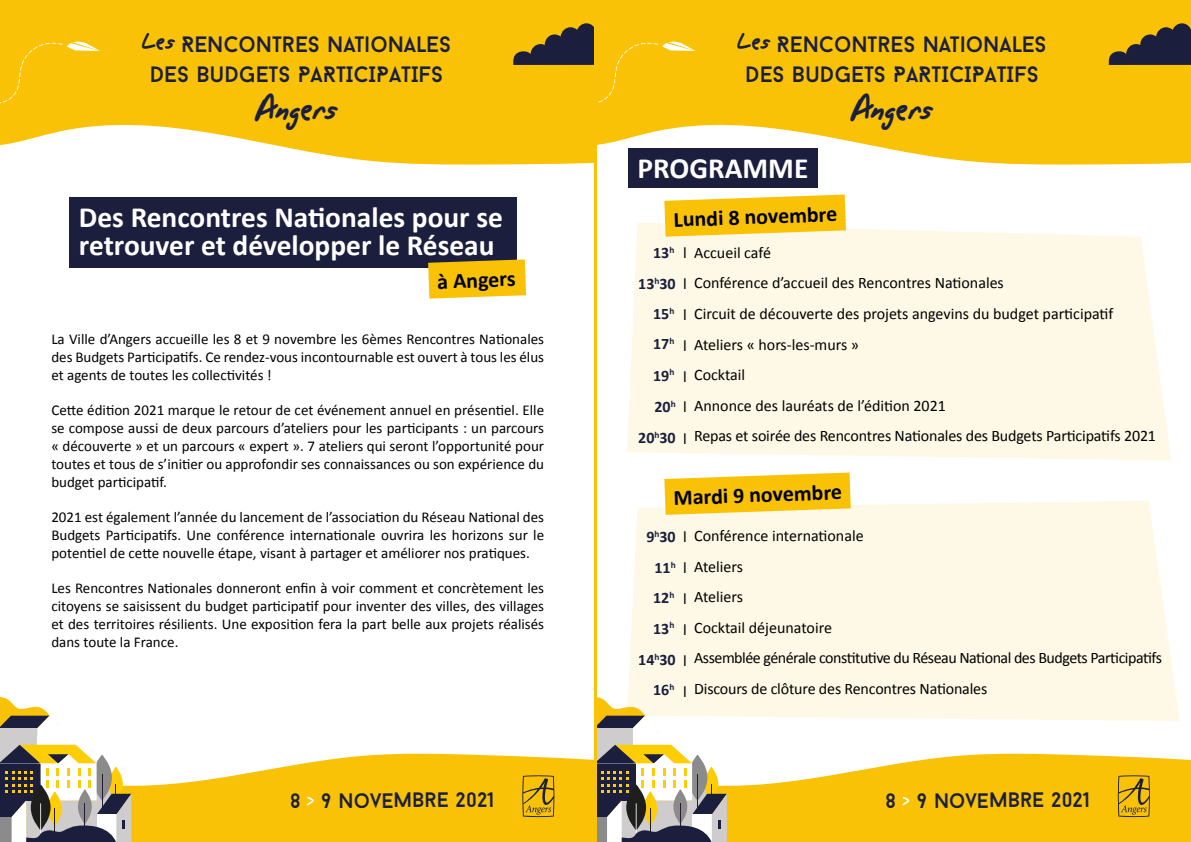
<style>
.page{position:relative;width:1191px;height:842px;background:#fff}
.page>*{position:absolute;margin:0;border:0;box-sizing:border-box;transform-origin:0 0}
.t1{font:46px "Alpha Mack AOE";color:#1b1f3d}
.t2{font:700 29.4px/28px "Calibri";color:#fff}
.t3{font:22.3px/30px "Baron Neue";letter-spacing:-.005em;color:#1b1f3d;text-align:center}
.t4{font:700 21.9px "Calibri";color:#000}
.t5{font:20.9px "Baron Neue";letter-spacing:-.01em;color:#1b1f3d}
.t6{font:16px/30.5px "Calibri";letter-spacing:-.01em;color:#000}
.t7{font:700 16px/31.1px "Calibri";color:#1b1f3d;text-align:right}
.t8{font:15px/18px "Calibri";color:#000;text-align:justify}
.s1{font-family:"Alpha Mack AOE";font-size:33.9px}
</style>
<div class="page">
<svg style="left:131px;top:753px;width:463px;height:89px;background:#f9c926"></svg>
<svg style="left:0;top:697px;width:131px;height:145px"></svg>
<svg style="left:0;top:0;width:594px;height:165px;background:#f9c924"></svg>
<div style="left:0;top:41px;width:100px;height:63px;background:#f9c206"></div>
<svg style="left:307px;top:797px;width:7px;height:8px"></svg>
<svg style="left:522px;top:775px;width:32px;height:42px"></svg>
<svg style="left:727px;top:753px;width:464px;height:89px;background:#f9c925"></svg>
<svg style="left:597px;top:697px;width:130px;height:145px"></svg>
<svg style="left:597px;top:0;width:594px;height:165px;background:#f9c71b"></svg>
<svg style="left:513px;top:23px;width:183px;height:81px;background:#d7aa12"></svg>
<svg style="left:1108px;top:23px;width:83px;height:42px;background:#685829"></svg>
<svg style="left:902px;top:797px;width:7px;height:8px"></svg>
<svg style="left:1117px;top:775px;width:32px;height:42px"></svg>
<div style="left:69px;top:197px;width:448px;height:70px;background:#1b1f3d"></div>
<svg style="left:428px;top:259px;width:98px;height:40px;background:#eebd19"></svg>
<svg style="left:627px;top:222px;width:544px;height:239px;background:#fef9e8"></svg>
<div style="left:627px;top:501px;width:552px;height:220px;background:#fef9e6"></div>
<div style="left:628px;top:148px;width:190px;height:40px;background:#1b1f3d"></div>
<svg style="left:664px;top:195px;width:182px;height:42px;background:#f9ca2a"></svg>
<svg style="left:664px;top:472px;width:186px;height:43px;background:#f9cb2f"></svg>
<hr style="left:594px;top:0;width:3px;height:842px;background:#f9c207">
<h3 class="t3" style="left:142px;top:29px;width:310px"><span class="s1">Les</span> RENCONTRES NATIONALES<br>DES BUDGETS PARTICIPATIFS</h3>
<h1 class="t1" style="left:255px;top:81px;width:86px">Angers</h1>
<h2 class="t2" style="left:79px;top:203px;width:425px">Des Rencontres Nationales pour se retrouver et développer le Réseau</h2>
<h3 class="t4" style="left:437px;top:266px;width:80px;rotate:-2deg">à Angers</h3>
<p class="t8" style="left:51px;top:330px;width:494px">La Ville d’Angers accueille les 8 et 9 novembre les 6èmes Rencontres Nationales des Budgets Participatifs. Ce rendez-vous incontournable est ouvert à tous les élus et agents de toutes les collectivités !</p>
<p class="t8" style="left:51px;top:401px;width:494px">Cette édition 2021 marque le retour de cet événement annuel en présentiel. Elle se compose aussi de deux parcours d’ateliers pour les participants : un parcours « découverte » et un parcours « expert ». 7 ateliers qui seront l’opportunité pour toutes et tous de s’initier ou approfondir ses connaissances ou son expérience du budget participatif.</p>
<p class="t8" style="left:51px;top:508px;width:494px">2021 est également l’année du lancement de l’association du Réseau National des Budgets Participatifs. Une conférence internationale ouvrira les horizons sur le potentiel de cette nouvelle étape, visant à partager et améliorer nos pratiques.</p>
<p class="t8" style="left:51px;top:579px;width:494px">Les Rencontres Nationales donneront enfin à voir comment et concrètement les citoyens se saisissent du budget participatif pour inventer des villes, des villages et des territoires résilients. Une exposition fera la part belle aux projets réalisés dans toute la France.</p>
<h3 class="t5" style="left:290px;top:787px;width:205px">8 9 NOVEMBRE 2021</h3>
<h3 class="t3" style="left:737px;top:29px;width:310px"><span class="s1">Les</span> RENCONTRES NATIONALES<br>DES BUDGETS PARTICIPATIFS</h3>
<h2 class="t2" style="left:637px;top:153px;width:172px">PROGRAMME</h2>
<h3 class="t4" style="left:673px;top:204px;width:165px;rotate:-2deg">Lundi 8 novembre</h3>
<h1 class="t1" style="left:850px;top:81px;width:86px">Angers</h1>
<p class="t7" style="left:638px;top:237px;width:39px">13<sup>h<br></sup>13<sup>h</sup>30</p>
<p class="t7" style="left:653px;top:297px;width:23px">15<sup>h</sup></p>
<p class="t7" style="left:653px;top:328px;width:23px">17<sup>h</sup></p>
<p class="t7" style="left:653px;top:359px;width:23px">19<sup>h</sup></p>
<p class="t7" style="left:638px;top:391px;width:39px;line-height:30.5px">20<sup>h<br></sup>20<sup>h</sup>30</p>
<p class="t6" style="left:683px;top:237px;width:5px">l</p>
<p class="t6" style="left:683px;top:268px;width:5px">l</p>
<p class="t6" style="left:683px;top:298px;width:5px">l</p>
<p class="t6" style="left:683px;top:329px;width:5px">l</p>
<p class="t6" style="left:683px;top:360px;width:5px">l</p>
<p class="t6" style="left:683px;top:390px;width:5px;line-height:31.9px">l l</p>
<p class="t6" style="left:694px;top:237px;width:463px">Accueil café<br>Conférence d’accueil des Rencontres Nationales<br>Circuit de découverte des projets angevins du budget participatif Ateliers « hors-les-murs »<br>Cocktail<br>Annonce des lauréats de l’édition 2021<br>Repas et soirée des Rencontres Nationales des Budgets Participatifs 2021</p>
<h3 class="t4" style="left:673px;top:482px;width:170px;rotate:-2deg">Mardi 9 novembre</h3>
<p class="t7" style="left:646px;top:521px;width:31px">9<sup>h</sup>30</p>
<p class="t7" style="left:654px;top:552px;width:23px">11<sup>h</sup></p>
<p class="t7" style="left:653px;top:582px;width:23px">12<sup>h</sup></p>
<p class="t7" style="left:653px;top:612px;width:23px">13<sup>h</sup></p>
<p class="t7" style="left:638px;top:643px;width:39px">14<sup>h</sup>30</p>
<p class="t7" style="left:653px;top:674px;width:23px">16<sup>h</sup></p>
<p class="t6" style="left:683px;top:521px;width:5px">l</p>
<p class="t6" style="left:683px;top:552px;width:5px">l</p>
<p class="t6" style="left:683px;top:583px;width:5px">l</p>
<p class="t6" style="left:683px;top:613px;width:5px">l</p>
<p class="t6" style="left:683px;top:644px;width:5px">l</p>
<p class="t6" style="left:683px;top:675px;width:5px">l</p>
<p class="t6" style="left:694px;top:520px;width:469px">Conférence internationale<br>Ateliers<br>Ateliers<br>Cocktail déjeunatoire<br>Assemblée générale constitutive du Réseau National des Budgets Participatifs Discours de clôture des Rencontres Nationales</p>
<h3 class="t5" style="left:886px;top:787px;width:205px">8 9 NOVEMBRE 2021</h3>
</div>
